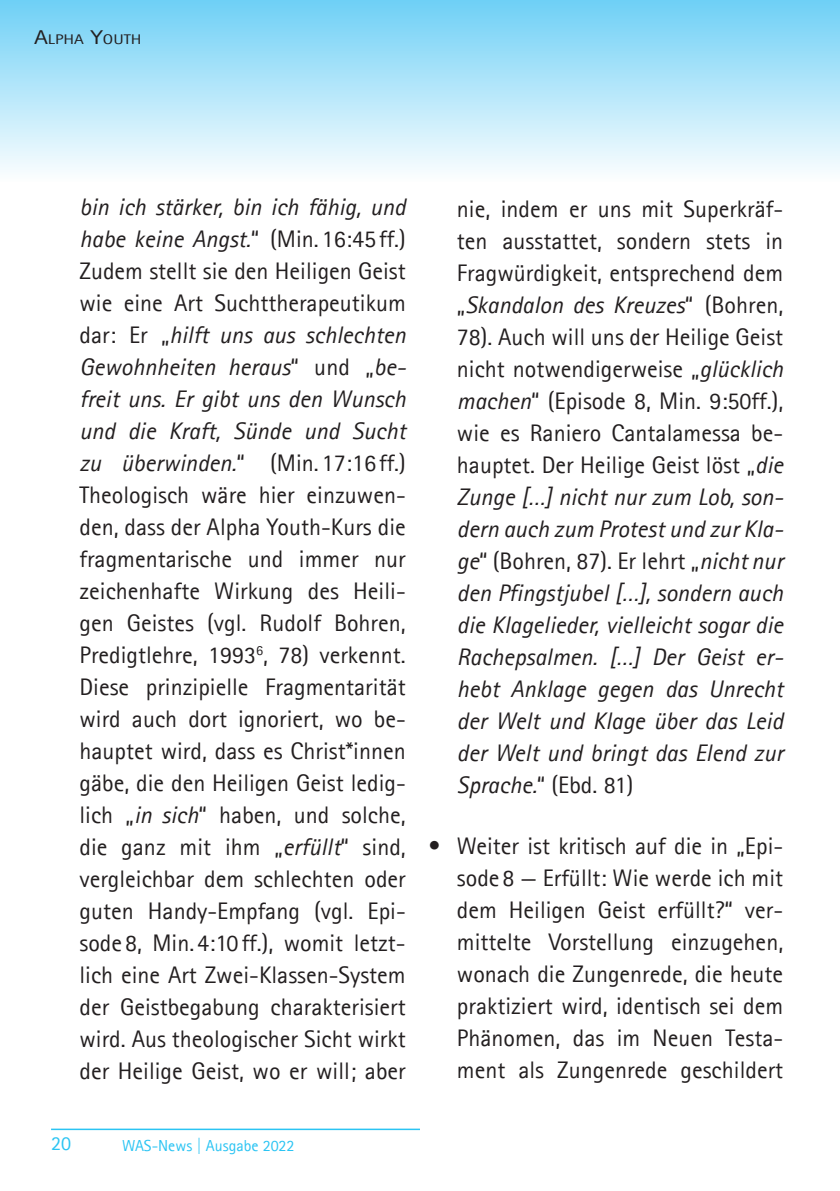
<style>
.page{position:relative;width:840px;height:1191px;background:#fff}
.page>*{position:absolute;margin:0;border:0;box-sizing:border-box;transform-origin:0 0}
.t1{font:24px/32px "Agfa Rotis Sans Serif";color:#231f20;text-align:justify}
.t2{font:italic 24px/32px "Agfa Rotis Sans Serif";color:#231f20;text-align:justify}
.t3{font:20px "Agfa Rotis Sans Serif";color:#2bc4f3}
.t4{font:16px "Agfa Rotis Sans Serif";color:#2bc4f3}
.t5{font:14px "Agfa Rotis Sans Serif";color:#231f20;scale:1.25 1}
.s1{font-size:20px}
.s2{font-style:italic}
.s3{font-style:normal}
</style>
<div class="page">
<hr style="left:51px;top:1128px;width:369px;height:2px;background:#2bc4f3">
<div style="left:0;top:0;width:839px;height:181px;background:linear-gradient(to bottom,#6ed0f6,#fcfefe)"></div>
<p class="t5" style="left:34px;top:31px;width:87px"><span class="s1">A</span>LPHA <span class="s1">Y</span>OUTH</p>
<p class="t1" style="left:79px;top:191px;width:328px"><span class="s2">bin ich stärker, bin ich fähig, und habe keine Angst.</span>“ (Min.16:45 ff.)<br>Zudem stellt sie den Heiligen Geist wie eine Art Suchttherapeutikum dar: Er „<span class="s2">hilft uns aus schlechten Gewohnheiten heraus</span>“ und „<span class="s2">be&shy;freit uns. Er gibt uns den Wunsch und die Kraft, Sünde und Sucht zu überwinden.</span>“ (Min. 17:16ff.)<br>Theologisch wäre hier einzuwen&shy;den, dass der Alpha Youth-Kurs die fragmentarische und immer nur zeichenhafte Wirkung des Heili&shy;gen Geistes (vgl. Rudolf Bohren, Predigtlehre, 1993<sup>6</sup>, 78) verkennt.<br>Diese prinzipielle Fragmentarität wird auch dort ignoriert, wo be&shy;hauptet wird, dass es Christ*innen gäbe, die den Heiligen Geist ledig&shy;lich „<span class="s2">in sich</span>“ haben, und solche, die ganz mit ihm „<span class="s2">erfüllt</span>“ sind, vergleichbar dem schlechten oder guten Handy-Empfang (vgl. Epi&shy;sode 8, Min.4:10 ff.), womit letzt&shy;lich eine Art Zwei-Klassen-System der Geistbegabung charakterisiert wird. Aus theologischer Sicht wirkt der Heilige Geist, wo er will; aber</p>
<p class="t2" style="left:456px;top:193px;width:328px"><span class="s3">nie, indem er uns mit Superkräf&shy;ten ausstattet, sondern stets in Fragwürdigkeit, entsprechend dem „</span>Skandalon des Kreuzes<span class="s3">“ (Bohren, 78). Auch will uns der Heilige Geist nicht notwendigerweise „</span>glücklich machen<span class="s3">“ (Episode 8, Min. 9:50ff.), wie es Raniero Cantalamessa be&shy;hauptet. Der Heilige Geist löst „</span>die Zunge […] nicht nur zum Lob, son&shy;dern auch zum Protest und zur Kla&shy;ge<span class="s3">“ (Bohren, 87). Er lehrt „</span>nicht nur den Pfingstjubel […], sondern auch die Klagelieder, vielleicht sogar die Rachepsalmen. […] Der Geist er&shy;hebt Anklage gegen das Unrecht der Welt und Klage über das Leid der Welt und bringt das Elend zur Sprache.<span class="s3">“ (Ebd. 81)</span></p>
<p class="t1" style="left:456px;top:829px;width:327px;text-indent:-28px">• Weiter ist kritisch auf die in „Epi&shy;sode 8 — Erfüllt: Wie werde ich mit dem Heiligen Geist erfüllt?“ ver&shy;mittelte Vorstellung einzugehen, wonach die Zungenrede, die heute praktiziert wird, identisch sei dem Phänomen, das im Neuen Testa&shy;ment als Zungenrede geschildert</p>
<p class="t3" style="left:51px;top:1131px;width:22px">20</p>
<p class="t4" style="left:122px;top:1136px;width:174px">WAS-News | Ausgabe 2022</p>
</div>
